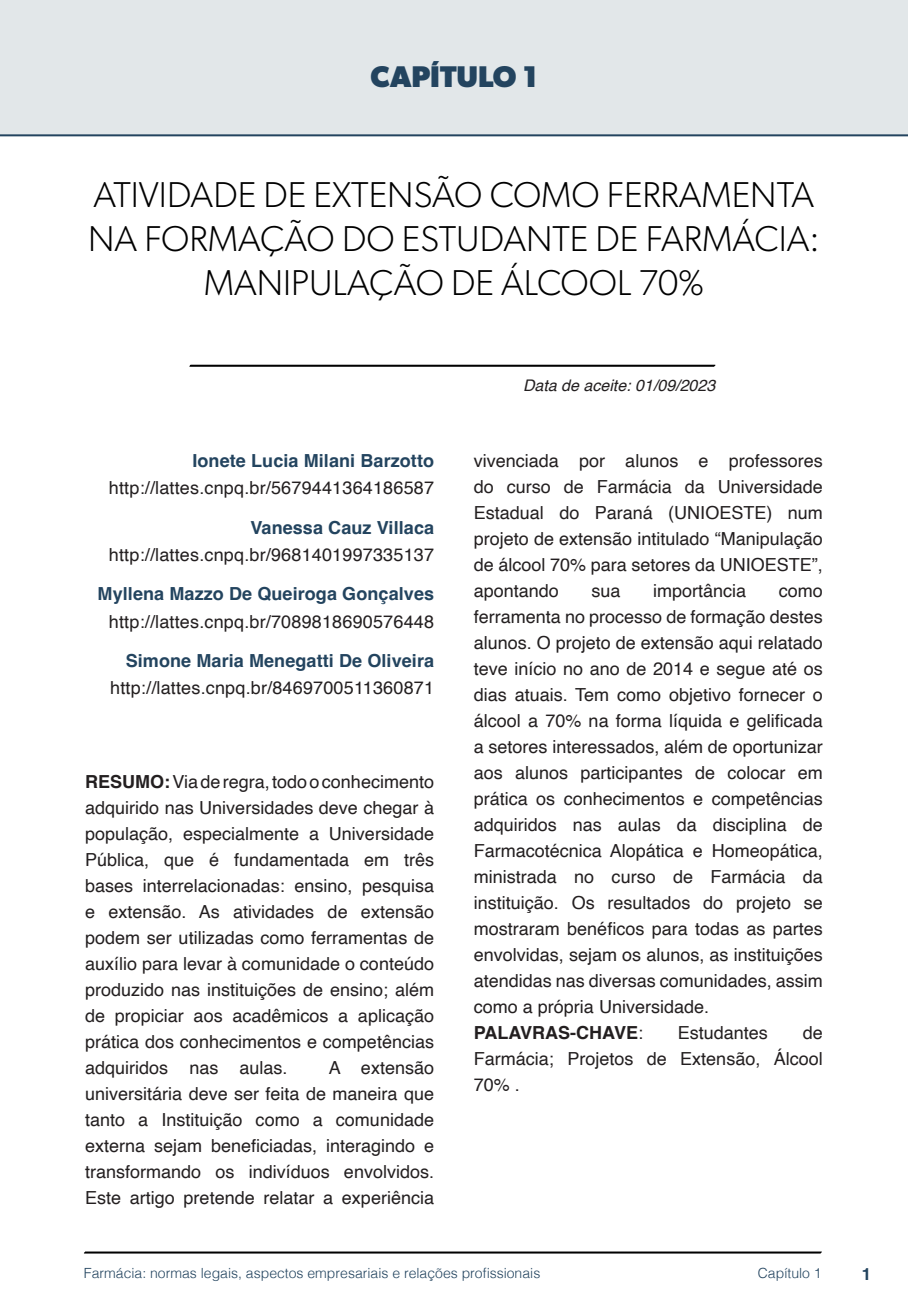
<style>
.page{position:relative;width:908px;height:1304px;background:#fff}
.page>*{position:absolute;margin:0;border:0;box-sizing:border-box;transform-origin:0 0}
.t1{font:300 36px/44px "Gibson";color:#000;text-align:center}
.t2{font:700 30px "Gibson";color:#23445f}
.t3{font:18px/26px "Helvetica";color:#231f20;text-align:justify}
.t4{font:700 18px "Helvetica";letter-spacing:.005em;color:#23445f}
.t5{font:700 16.8px "Helvetica";color:#23445f}
.t6{font:italic 16px "Helvetica";color:#231f20}
.t7{font:300 14px "Helvetica";color:#23445f}
.s1{font-weight:700}
</style>
<div class="page">
<svg style="left:84px;top:1251px;width:737px;height:3px;background:#515151"></svg>
<div style="left:0;top:0;width:907px;height:136px;background:#e2e7e9"></div>
<svg style="left:189px;top:364px;width:526px;height:3px;background:#4f4f4f"></svg>
<div style="left:64px;top:74px;width:61px;height:54px;background:#e2e7e9"></div>
<h2 class="t2" style="left:370px;top:58px;width:168px">CAPÍTULO 1</h2>
<h1 class="t1" style="left:88px;top:172px;width:732px">ATIVIDADE DE EXTENSÃO COMO FERRAMENTA<br>NA FORMAÇÃO DO ESTUDANTE DE FARMÁCIA:<br>MANIPULAÇÃO DE ÁLCOOL 70%</h1>
<p class="t4" style="left:192px;top:450px;width:243px">Ionete Lucia Milani Barzotto</p>
<p class="t3" style="left:109px;top:476px;width:326px">http://lattes.cnpq.br/5679441364186587</p>
<p class="t4" style="left:250px;top:516px;width:185px">Vanessa Cauz Villaca</p>
<p class="t3" style="left:109px;top:542px;width:326px">http://lattes.cnpq.br/9681401997335137</p>
<p class="t4" style="left:98px;top:583px;width:338px">Myllena Mazzo De Queiroga Gonçalves</p>
<p class="t3" style="left:109px;top:609px;width:326px">http://lattes.cnpq.br/7089818690576448</p>
<p class="t4" style="left:126px;top:650px;width:310px">Simone Maria Menegatti De Oliveira</p>
<p class="t3" style="left:110px;top:676px;width:325px">http://lattes.cnpq.br/8469700511360871</p>
<p class="t3" style="left:85px;top:770px;width:350px"><span class="s1">RESUMO:</span> Via de regra, todo o conhecimento adquirido nas Universidades deve chegar à população, especialmente a Universidade Pública, que é fundamentada em três bases interrelacionadas: ensino, pesquisa e extensão. As atividades de extensão podem ser utilizadas como ferramentas de auxílio para levar à comunidade o conteúdo produzido nas instituições de ensino; além de propiciar aos acadêmicos a aplicação prática dos conhecimentos e competências adquiridos nas aulas.</p>
<p class="t3" style="left:85px;top:1056px;width:350px;text-indent:243px">A extensão universitária deve ser feita de maneira que tanto a Instituição como a comunidade externa sejam beneficiadas, interagindo e transformando os indivíduos envolvidos.<br>Este artigo pretende relatar a experiência</p>
<p class="t6" style="left:523px;top:373px;width:194px">Data de aceite: 01/09/2023</p>
<p class="t3" style="left:473px;top:448px;width:350px">vivenciada por alunos e professores do curso de Farmácia da Universidade Estadual do Paraná (UNIOESTE) num projeto de extensão intitulado “Manipulação de álcool 70% para setores da UNIOESTE”, apontando</p>
<p class="t3" style="left:591px;top:578px;width:31px">sua</p>
<p class="t3" style="left:652px;top:578px;width:95px">importância</p>
<p class="t3" style="left:473px;top:578px;width:350px;text-align:left;text-indent:305px">como ferramenta no processo de formação destes alunos. O projeto de extensão aqui relatado teve início no ano de 2014 e segue até os dias atuais. Tem como objetivo fornecer o álcool a 70% na forma líquida e gelificada a setores interessados, além de oportunizar aos alunos participantes de colocar em prática os conhecimentos e competências adquiridos nas aulas da disciplina de Farmacotécnica Alopática e Homeopática, ministrada no curso de Farmácia da instituição. Os resultados do projeto se mostraram benéficos para todas as partes envolvidas, sejam os alunos, as instituições atendidas nas diversas comunidades, assim como a própria Universidade.<br><span class="s1">PALAVRAS-CHAVE</span>:</p>
<p class="t3" style="left:473px;top:1020px;width:350px;text-indent:329px">de Farmácia; Projetos de Extensão, Álcool 70% .</p>
<p class="t3" style="left:677px;top:1020px;width:92px">Estudantes</p>
<p class="t7" style="left:84px;top:1261px;width:457px">Farmácia: normas legais, aspectos empresariais e relações profissionais</p>
<p class="t7" style="left:757px;top:1261px;width:65px">Capítulo 1</p>
<p class="t5" style="left:861px;top:1264px;width:11px">1</p>
</div>
